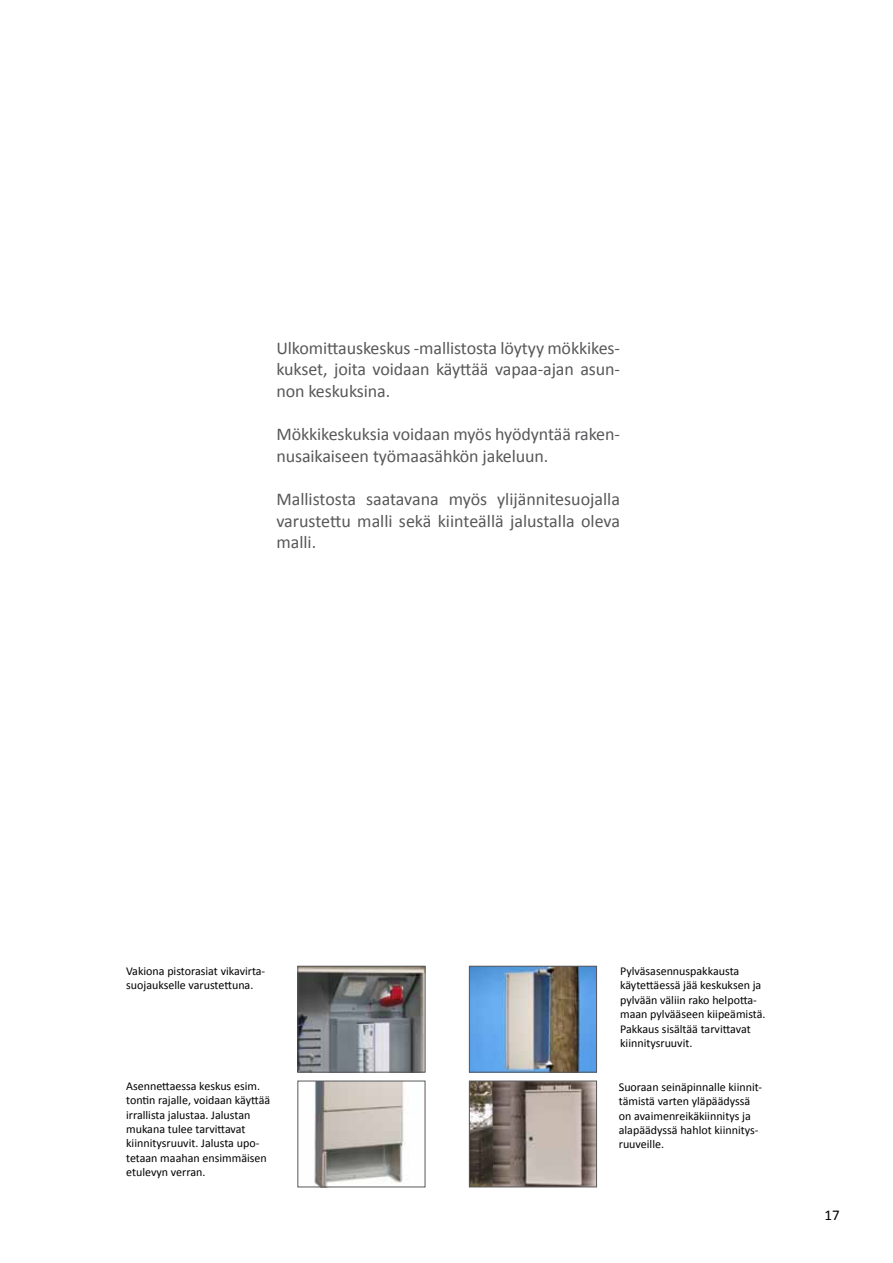
<style>
.page{position:relative;width:893px;height:1263px;background:#fff}
.page>*{position:absolute;margin:0;border:0;box-sizing:border-box;transform-origin:0 0}
.t1{font:18px/21.6px "Calibri";letter-spacing:-.005em;color:#58585a;text-align:justify}
.t2{font:15px "Calibri";color:#000}
.t3{font:12px/14.4px "Calibri";color:#000}
</style>
<div class="page">
<img style="left:300px;top:968px;width:123px;height:102px">
<div style="left:298px;top:966px;width:127px;height:106px;border:1px solid #58585a"></div>
<img style="left:471px;top:968px;width:124px;height:102px">
<div style="left:469px;top:966px;width:128px;height:106px;border:1px solid #58585a"></div>
<img style="left:314px;top:1083px;width:94px;height:102px">
<img style="left:471px;top:1083px;width:124px;height:102px">
<div style="left:469px;top:1081px;width:128px;height:106px;border:1px solid #58585a"></div>
<h1 class="t1" style="left:276px;top:337px;width:345px">Ulkomittauskeskus -mallistosta löytyy mökkikes&shy;kukset, joita voidaan käyttää vapaa-ajan asun&shy;non keskuksina.</h1>
<h1 class="t1" style="left:276px;top:423px;width:345px">Mökkikeskuksia voidaan myös hyödyntää raken&shy;nusaikaiseen työmaasähkön jakeluun.</h1>
<h1 class="t1" style="left:276px;top:488px;width:345px">Mallistosta saatavana myös ylijännitesuojalla varustettu malli sekä kiinteällä jalustalla oleva malli.</h1>
<p class="t3" style="left:126px;top:964px;width:141px">Vakiona pistorasiat vikavirta&shy;suojaukselle varustettuna.</p>
<p class="t3" style="left:126px;top:1079px;width:146px">Asennettaessa keskus esim. tontin rajalle, voidaan käyttää irrallista jalustaa. Jalustan mukana tulee tarvittavat kiinnitysruuvit. Jalusta upo&shy;tetaan maahan ensimmäisen etulevyn verran.</p>
<p class="t3" style="left:620px;top:964px;width:147px">Pylväsasennuspakkausta käytettäessä jää keskuksen ja pylvään väliin rako helpotta&shy;maan pylvääseen kiipeämistä.<br>Pakkaus sisältää tarvittavat kiinnitysruuvit.</p>
<p class="t3" style="left:619px;top:1080px;width:145px">Suoraan seinäpinnalle kiinnit&shy;tämistä varten yläpäädyssä on avaimenreikäkiinnitys ja alapäädyssä hahlot kiinnitys&shy;ruuveille.</p>
<p class="t2" style="left:825px;top:1206px;width:17px">17</p>
</div>
